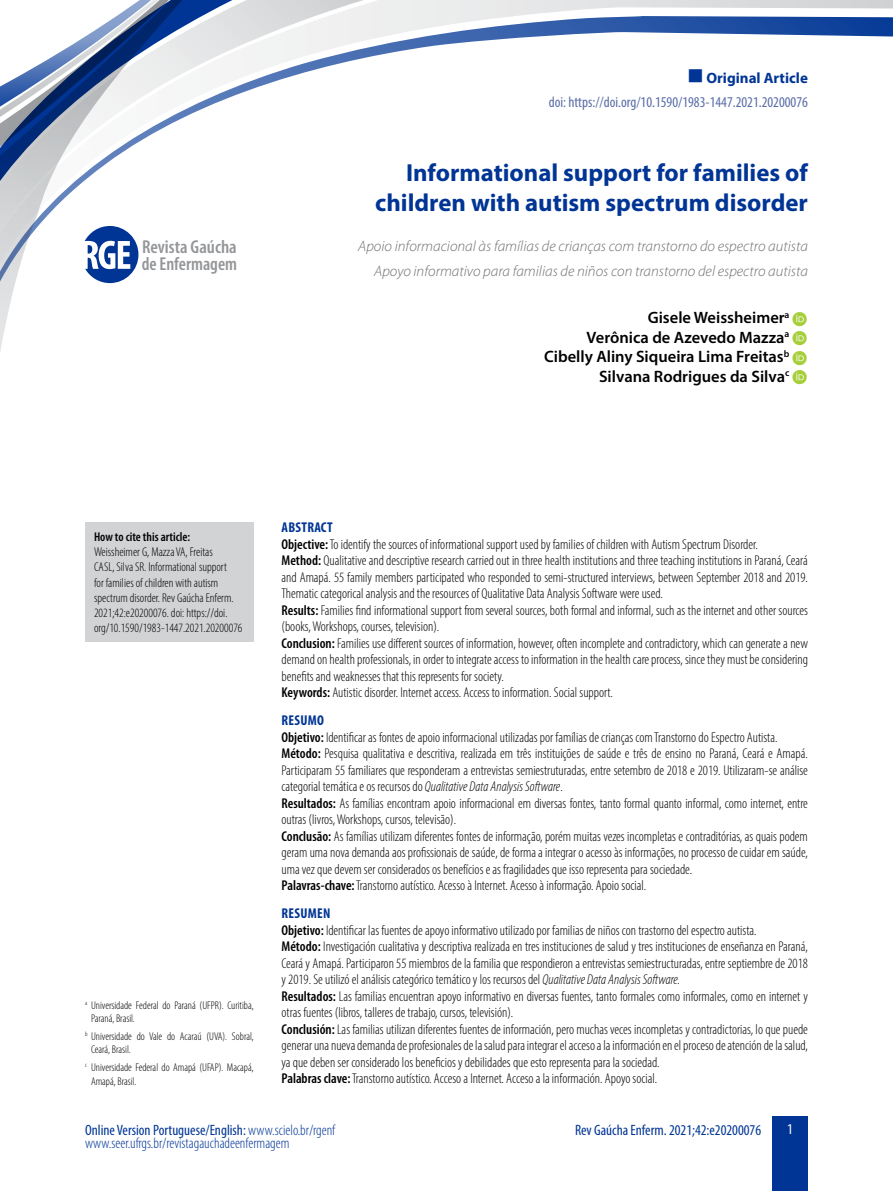
<style>
.page{position:relative;width:893px;height:1191px;background:#fff}
.page>*{position:absolute;margin:0;border:0;box-sizing:border-box;transform-origin:0 0}
.t1{font:700 24.75px/29.7px "Myriad Pro";color:#003595;text-align:right}
.t2{font:600 condensed 18.75px/16.6px "Myriad Pro";color:#939598}
.t3{font:600 16.5px/19.5px "Myriad Pro";color:#000;text-align:right}
.t4{font:italic 300 15px/25px "Myriad Pro";color:#6d6e71;text-align:right}
.t5{font:condensed 15px "Myriad Pro";color:#003595}
.t6{font:condensed 15px "Myriad Pro";color:#5a6da7}
.t7{font:300 condensed 15px "Myriad Pro";color:#003595}
.t8{font:700 15px "Myriad Pro";color:#003595}
.t9{font:condensed 15px "Myriad Pro";color:#fff}
.t10{font:300 condensed 14.25px/16.5px "Myriad Pro";color:#000}
.t11{font:300 condensed 12.75px/15.3px "Myriad Pro";color:#000}
.t12{font:600 condensed 12.75px "Myriad Pro";color:#000}
.t13{font:300 condensed 11.25px/13.5px "Myriad Pro";color:#000}
.s1{font-weight:700;color:#003595}
.s2{font-weight:600}
.s3{font-style:italic}
.s4{font-weight:300}
</style>
<div class="page">
<svg style="left:202px;top:0;width:691px;height:109px"></svg>
<svg style="left:0;top:0;width:202px;height:352px"></svg>
<div style="left:772px;top:1116px;width:36px;height:75px;background:#003595"></div>
<svg style="left:85px;top:226px;width:53px;height:57px"></svg>
<div style="left:85px;top:522px;width:169px;height:119px;background:#d1d3d4"></div>
<svg style="left:689px;top:69px;width:13px;height:14px"></svg>
<p class="t8" style="left:706px;top:68px;width:103px">Original Article</p>
<h2 class="t2" style="left:142px;top:238px;width:97px">Revista Gaúcha de Enfermagem</h2>
<p class="t6" style="left:549px;top:93px;width:261px">doi: https://doi.org/10.1590/1983-1447.2021.20200076</p>
<h1 class="t1" style="left:375px;top:157px;width:434px">Informational support for families of children with autism spectrum disorder</h1>
<p class="t4" style="left:358px;top:233px;width:451px">Apoio informacional às famílias de crianças com transtorno do espectro autista<br>Apoyo informativo para familias de niños con transtorno del espectro autista</p>
<p class="t3" style="left:544px;top:307px;width:247px">Gisele Weissheimer<sup>a<br></sup>Verônica de Azevedo Mazza<sup>a<br></sup>Cibelly Aliny Siqueira Lima Freitas<sup>b<br></sup>Silvana Rodrigues da Silva<sup>c</sup></p>
<p class="t12" style="left:94px;top:528px;width:98px">How to cite this article:</p>
<p class="t11" style="left:94px;top:544px;width:150px">Weissheimer G, Mazza VA, Freitas<br>CASL, Silva SR. Informational support<br>for families of children with autism spectrum disorder. Rev Gaúcha Enferm.<br>2021;42:e20200076. doi: https://doi. org/10.1590/1983-1447.2021.20200076</p>
<p class="t13" style="left:91px;top:998px;width:164px;text-indent:-6px"><sup>a</sup> Universidade Federal do Paraná (UFPR). Curitiba,<br>Paraná, Brasil.</p>
<p class="t13" style="left:91px;top:1029px;width:164px;text-indent:-6px"><sup>b</sup> Universidade do Vale do Acaraú (UVA). Sobral,<br>Ceará, Brasil.</p>
<p class="t13" style="left:91px;top:1060px;width:164px;text-indent:-6px"><sup>c</sup> Universidade Federal do Amapá (UFAP). Macapá,<br>Amapá, Brasil.</p>
<p class="t10" style="left:281px;top:519px;width:528px"><span class="s1">ABSTRACT<br></span><span class="s2">Objective:</span> To identify the sources of informational support used by families of children with Autism Spectrum Disorder.<br><span class="s2">Method:</span> Qualitative and descriptive research carried out in three health institutions and three teaching institutions in Paraná, Ceará and Amapá. 55 family members participated who responded to semi-structured interviews, between September 2018 and 2019.<br>Thematic categorical analysis and the resources of Qualitative Data Analysis Software were used.<br><span class="s2">Results:</span> Families find informational support from several sources, both formal and informal, such as the internet and other sources (books, Workshops, courses, television).<br><span class="s2">Conclusion:</span> Families use different sources of information, however, often incomplete and contradictory, which can generate a new demand on health professionals, in order to integrate access to information in the health care process, since they must be considering benefits and weaknesses that this represents for society.<br><span class="s2">Keywords:</span> Autistic disorder. Internet access. Access to information. Social support.</p>
<p class="t10" style="left:281px;top:712px;width:528px"><span class="s1">RESUMO<br></span><span class="s2">Objetivo:</span> Identificar as fontes de apoio informacional utilizadas por famílias de crianças com Transtorno do Espectro Autista.<br><span class="s2">Método:</span> Pesquisa qualitativa e descritiva, realizada em três instituições de saúde e três de ensino no Paraná, Ceará e Amapá.<br>Participaram 55 familiares que responderam a entrevistas semiestruturadas, entre setembro de 2018 e 2019. Utilizaram-se análise categorial temática e os recursos do <span class="s3">Qualitative Data Analysis Software</span>.<br><span class="s2">Resultados:</span> As famílias encontram apoio informacional em diversas fontes, tanto formal quanto informal, como internet, entre outras (livros, Workshops, cursos, televisão).<br><span class="s2">Conclusão:</span> As famílias utilizam diferentes fontes de informação, porém muitas vezes incompletas e contraditórias, as quais podem geram uma nova demanda aos profissionais de saúde, de forma a integrar o acesso às informações, no processo de cuidar em saúde, uma vez que devem ser considerados os benefícios e as fragilidades que isso representa para sociedade.<br><span class="s2">Palavras-chave:</span> Transtorno autístico. Acesso à Internet. Acesso à informação. Apoio social.</p>
<p class="t10" style="left:281px;top:905px;width:528px"><span class="s1">RESUMEN<br></span><span class="s2">Objetivo:</span> Identificar las fuentes de apoyo informativo utilizado por familias de niños con trastorno del espectro autista.<br><span class="s2">Método:</span> Investigación cualitativa y descriptiva realizada en tres instituciones de salud y tres instituciones de enseñanza en Paraná, Ceará y Amapá. Participaron 55 miembros de la familia que respondieron a entrevistas semiestructuradas, entre septiembre de 2018 y 2019. Se utilizó el análisis categórico temático y los recursos del <span class="s3">Qualitative Data Analysis Software.<br></span><span class="s2">Resultados:</span> Las familias encuentran apoyo informativo en diversas fuentes, tanto formales como informales, como en internet y otras fuentes (libros, talleres de trabajo, cursos, televisión).<br><span class="s2">Conclusión:</span> Las familias utilizan diferentes fuentes de información, pero muchas veces incompletas y contradictorias, lo que puede generar una nueva demanda de profesionales de la salud para integrar el acceso a la información en el proceso de atención de la salud, ya que deben ser considerado los beneficios y debilidades que esto representa para la sociedad.<br><span class="s2">Palabras clave:</span> Transtorno autístico. Acceso a Internet. Acceso a la información. Apoyo social.</p>
<p class="t5" style="left:85px;top:1121px;width:252px">Online Version Portuguese/English: <span class="s4">www.scielo.br/rgenf</span></p>
<p class="t7" style="left:85px;top:1134px;width:206px">www.seer.ufrgs.br/revistagauchadeenfermagem</p>
<p class="t5" style="left:575px;top:1121px;width:188px">Rev Gaúcha Enferm. 2021;42:e20200076</p>
<p class="t9" style="left:787px;top:1120px;width:7px">1</p>
</div>
